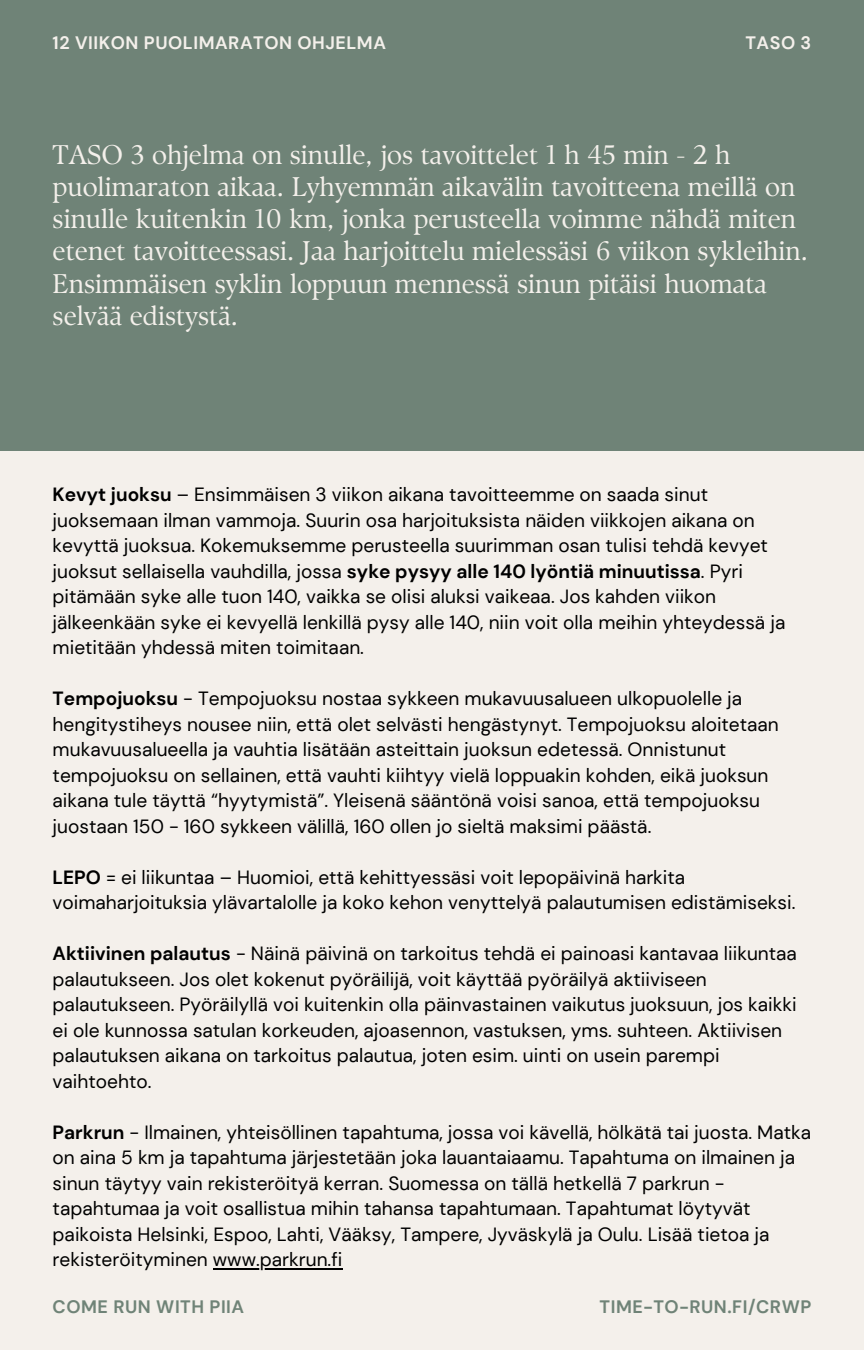
<style>
.page{position:relative;width:864px;height:1350px;background:#f4f0eb}
.page>*{position:absolute;margin:0;border:0;box-sizing:border-box;transform-origin:0 0}
.t1{font:27px/31.9px "TY Serif D";color:#f4f0eb}
.t2{font:19.12px/25.4px "DM Sans";color:#000}
.t3{font:700 18px "DM Sans";letter-spacing:.03em;color:#6f8377}
.t4{font:700 18px "DM Sans";letter-spacing:.03em;color:#f4f0eb}
.s1{font-weight:700}
</style>
<div class="page">
<div style="left:0;top:0;width:864px;height:451px;background:#6f8377"></div>
<hr style="left:213px;top:1268px;width:129px;height:2px;background:#000">
<p class="t4" style="left:53px;top:31px;width:335px">12 VIIKON PUOLIMARATON OHJELMA</p>
<p class="t4" style="left:745px;top:31px;width:67px">TASO 3</p>
<p class="t1" style="left:53px;top:139px;width:757px">TASO 3 ohjelma on sinulle, jos tavoittelet 1 h 45 min - 2 h puolimaraton aikaa. Lyhyemmän aikavälin tavoitteena meillä on sinulle kuitenkin 10 km, jonka perusteella voimme nähdä miten etenet tavoitteessasi. Jaa harjoittelu mielessäsi 6 viikon sykleihin.<br>Ensimmäisen syklin loppuun mennessä sinun pitäisi huomata selvää edistystä.</p>
<p class="t2" style="left:53px;top:482px;width:734px"><span class="s1">Kevyt juoksu</span> – Ensimmäisen 3 viikon aikana tavoitteemme on saada sinut juoksemaan ilman vammoja. Suurin osa harjoituksista näiden viikkojen aikana on kevyttä juoksua. Kokemuksemme perusteella suurimman osan tulisi tehdä kevyet juoksut sellaisella vauhdilla, jossa <span class="s1">syke pysyy alle 140 lyöntiä minuutissa</span>. Pyri pitämään syke alle tuon 140, vaikka se olisi aluksi vaikeaa. Jos kahden viikon jälkeenkään syke ei kevyellä lenkillä pysy alle 140, niin voit olla meihin yhteydessä ja mietitään yhdessä miten toimitaan.</p>
<p class="t2" style="left:53px;top:686px;width:728px"><span class="s1">Tempojuoksu</span> - Tempojuoksu nostaa sykkeen mukavuusalueen ulkopuolelle ja hengitystiheys nousee niin, että olet selvästi hengästynyt. Tempojuoksu aloitetaan mukavuusalueella ja vauhtia lisätään asteittain juoksun edetessä. Onnistunut tempojuoksu on sellainen, että vauhti kiihtyy vielä loppuakin kohden, eikä juoksun aikana tule täyttä “hyytymistä”. Yleisenä sääntönä voisi sanoa, että tempojuoksu juostaan 150 - 160 sykkeen välillä, 160 ollen jo sieltä maksimi päästä.</p>
<p class="t2" style="left:53px;top:865px;width:744px"><span class="s1">LEPO</span> = ei liikuntaa – Huomioi, että kehittyessäsi voit lepopäivinä harkita voimaharjoituksia ylävartalolle ja koko kehon venyttelyä palautumisen edistämiseksi.</p>
<p class="t2" style="left:53px;top:941px;width:746px"><span class="s1">Aktiivinen palautus</span> - Näinä päivinä on tarkoitus tehdä ei painoasi kantavaa liikuntaa palautukseen. Jos olet kokenut pyöräilijä, voit käyttää pyöräilyä aktiiviseen palautukseen. Pyöräilyllä voi kuitenkin olla päinvastainen vaikutus juoksuun, jos kaikki ei ole kunnossa satulan korkeuden, ajoasennon, vastuksen, yms. suhteen. Aktiivisen palautuksen aikana on tarkoitus palautua, joten esim. uinti on usein parempi vaihtoehto.</p>
<p class="t2" style="left:53px;top:1120px;width:760px"><span class="s1">Parkrun</span> - Ilmainen, yhteisöllinen tapahtuma, jossa voi kävellä, hölkätä tai juosta. Matka on aina 5 km ja tapahtuma järjestetään joka lauantaiaamu. Tapahtuma on ilmainen ja sinun täytyy vain rekisteröityä kerran. Suomessa on tällä hetkellä 7 parkrun - tapahtumaa ja voit osallistua mihin tahansa tapahtumaan. Tapahtumat löytyvät paikoista Helsinki, Espoo, Lahti, Vääksy, Tampere, Jyväskylä ja Oulu. Lisää tietoa ja rekisteröityminen www.parkrun.fi</p>
<p class="t3" style="left:53px;top:1295px;width:193px">COME RUN WITH PIIA</p>
<p class="t3" style="left:600px;top:1295px;width:213px">TIME-TO-RUN.FI/CRWP</p>
</div>
